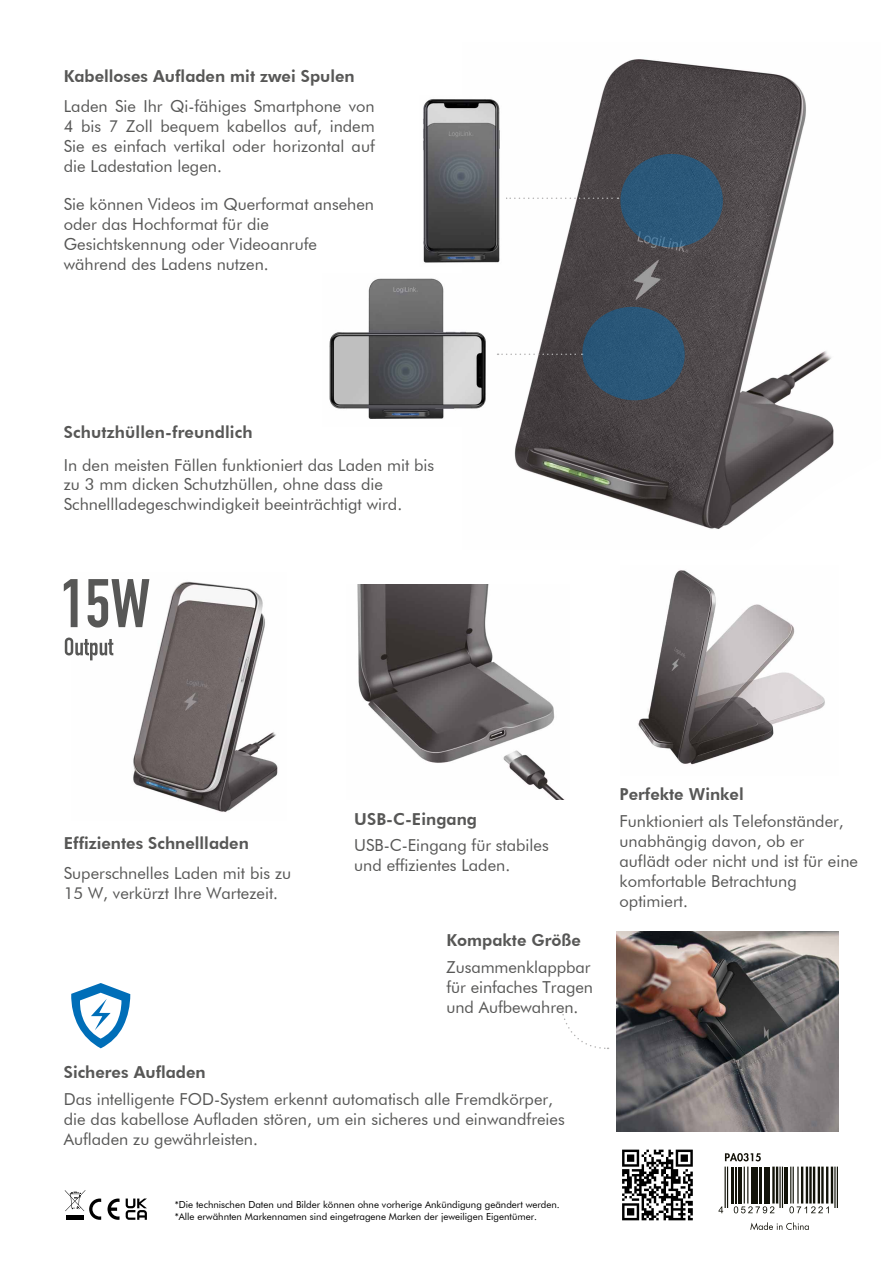
<style>
.page{position:relative;width:893px;height:1263px;background:#fff}
.page>*{position:absolute;margin:0;border:0;box-sizing:border-box;transform-origin:0 0}
.t1{font:16.5px/19.8px "Futura BT";color:#575756}
.t2{font:800 16.5px "Futura BT";color:#575756}
.t3{font:9.75px/11.7px "Futura BT";color:#000}
</style>
<div class="page">
<img style="left:616px;top:932px;width:223px;height:199px">
<img style="left:71px;top:579px;width:207px;height:233px">
<img style="left:497px;top:59px;width:337px;height:470px">
<svg style="left:65px;top:1190px;width:36px;height:30px"></svg>
<svg style="left:108px;top:1198px;width:12px;height:22px"></svg>
<svg style="left:126px;top:1198px;width:21px;height:22px"></svg>
<svg style="left:506px;top:198px;width:113px;height:1px"></svg>
<div style="left:620px;top:154px;width:103px;height:93px;background:#2b5879;border-radius:50%"></div>
<svg style="left:498px;top:304px;width:189px;height:99px"></svg>
<img style="left:329px;top:278px;width:157px;height:141px">
<img style="left:357px;top:584px;width:207px;height:215px">
<img style="left:423px;top:96px;width:83px;height:170px">
<svg style="left:64px;top:579px;width:14px;height:48px"></svg>
<svg style="left:88px;top:579px;width:61px;height:48px"></svg>
<svg style="left:65px;top:637px;width:48px;height:23px"></svg>
<svg style="left:71px;top:983px;width:59px;height:65px"></svg>
<svg style="left:622px;top:1149px;width:71px;height:71px"></svg>
<svg style="left:725px;top:1153px;width:36px;height:8px"></svg>
<svg style="left:750px;top:1222px;width:59px;height:8px"></svg>
<hr style="left:727px;top:1166px;width:1px;height:42px;background:#121309">
<hr style="left:725px;top:1166px;width:1px;height:42px;background:#121309">
<hr style="left:732px;top:1166px;width:2px;height:37px;background:#121309">
<hr style="left:735px;top:1166px;width:1px;height:37px;background:#121309">
<hr style="left:738px;top:1166px;width:3px;height:37px;background:#121309">
<hr style="left:747px;top:1166px;width:1px;height:37px;background:#121309">
<hr style="left:744px;top:1166px;width:1px;height:37px;background:#121309">
<hr style="left:751px;top:1166px;width:2px;height:37px;background:#121309">
<hr style="left:754px;top:1166px;width:4px;height:37px;background:#121309">
<hr style="left:759px;top:1166px;width:3px;height:37px;background:#121309">
<hr style="left:764px;top:1166px;width:1px;height:37px;background:#121309">
<hr style="left:766px;top:1166px;width:4px;height:37px;background:#121309">
<hr style="left:776px;top:1166px;width:2px;height:37px;background:#121309">
<hr style="left:772px;top:1166px;width:3px;height:37px;background:#121309">
<hr style="left:782px;top:1166px;width:1px;height:42px;background:#121309">
<hr style="left:779px;top:1166px;width:2px;height:42px;background:#121309">
<hr style="left:784px;top:1166px;width:4px;height:37px;background:#121309">
<hr style="left:797px;top:1166px;width:2px;height:37px;background:#121309">
<hr style="left:793px;top:1166px;width:1px;height:37px;background:#121309">
<hr style="left:790px;top:1166px;width:1px;height:37px;background:#121309">
<hr style="left:831px;top:1166px;width:2px;height:37px;background:#121309">
<hr style="left:826px;top:1166px;width:2px;height:37px;background:#121309">
<hr style="left:821px;top:1166px;width:3px;height:37px;background:#121309">
<hr style="left:818px;top:1166px;width:2px;height:37px;background:#121309">
<hr style="left:813px;top:1166px;width:2px;height:37px;background:#121309">
<hr style="left:809px;top:1166px;width:3px;height:37px;background:#121309">
<hr style="left:806px;top:1166px;width:2px;height:37px;background:#121309">
<hr style="left:801px;top:1166px;width:2px;height:37px;background:#121309">
<hr style="left:837px;top:1166px;width:1px;height:42px;background:#121309">
<hr style="left:834px;top:1166px;width:2px;height:42px;background:#121309">
<svg style="left:718px;top:1206px;width:5px;height:7px"></svg>
<svg style="left:734px;top:1206px;width:40px;height:7px"></svg>
<svg style="left:789px;top:1206px;width:40px;height:7px"></svg>
<svg style="left:561px;top:1009px;width:48px;height:40px"></svg>
<img style="left:638px;top:570px;width:187px;height:195px">
<p class="t2" style="left:64px;top:66px;width:292px">Kabelloses Aufladen mit zwei Spulen</p>
<p class="t1" style="left:64px;top:96px;width:313px;text-align:justify">Laden Sie Ihr Qi-fähiges Smartphone von 4 bis 7 Zoll bequem kabellos auf, indem Sie es einfach vertikal oder horizontal auf die Ladestation legen.</p>
<p class="t1" style="left:64px;top:194px;width:312px">Sie können Videos im Querformat ansehen oder das Hochformat für die<br>Gesichtskennung oder Videoanrufe während des Ladens nutzen.</p>
<p class="t2" style="left:64px;top:422px;width:190px">Schutzhüllen-freundlich</p>
<p class="t1" style="left:64px;top:455px;width:372px">In den meisten Fällen funktioniert das Laden mit bis zu 3 mm dicken Schutzhüllen, ohne dass die<br>Schnellladegeschwindigkeit beeinträchtigt wird.</p>
<p class="t2" style="left:64px;top:833px;width:187px">Effizientes Schnellladen</p>
<p class="t1" style="left:64px;top:863px;width:229px">Superschnelles Laden mit bis zu<br>15 W, verkürzt Ihre Wartezeit.</p>
<p class="t2" style="left:354px;top:809px;width:124px">USB-C-Eingang</p>
<p class="t1" style="left:354px;top:835px;width:196px">USB-C-Eingang für stabiles und effizientes Laden.</p>
<p class="t2" style="left:446px;top:930px;width:136px">Kompakte Größe</p>
<p class="t1" style="left:446px;top:957px;width:148px">Zusammenklappbar für einfaches Tragen und Aufbewahren.</p>
<p class="t2" style="left:64px;top:1061px;width:143px">Sicheres Aufladen</p>
<p class="t1" style="left:64px;top:1089px;width:503px">Das intelligente FOD-System erkennt automatisch alle Fremdkörper, die das kabellose Aufladen stören, um ein sicheres und einwandfreies<br>Aufladen zu gewährleisten.</p>
<p class="t3" style="left:175px;top:1199px;width:387px">*Die technischen Daten und Bilder können ohne vorherige Ankündigung geändert werden. *Alle erwähnten Markennamen sind eingetragene Marken der jeweiligen Eigentümer.</p>
<p class="t2" style="left:620px;top:784px;width:126px">Perfekte Winkel</p>
<p class="t1" style="left:620px;top:811px;width:240px">Funktioniert als Telefonständer, unabhängig davon, ob er auflädt oder nicht und ist für eine komfortable Betrachtung optimiert.</p>
</div>
